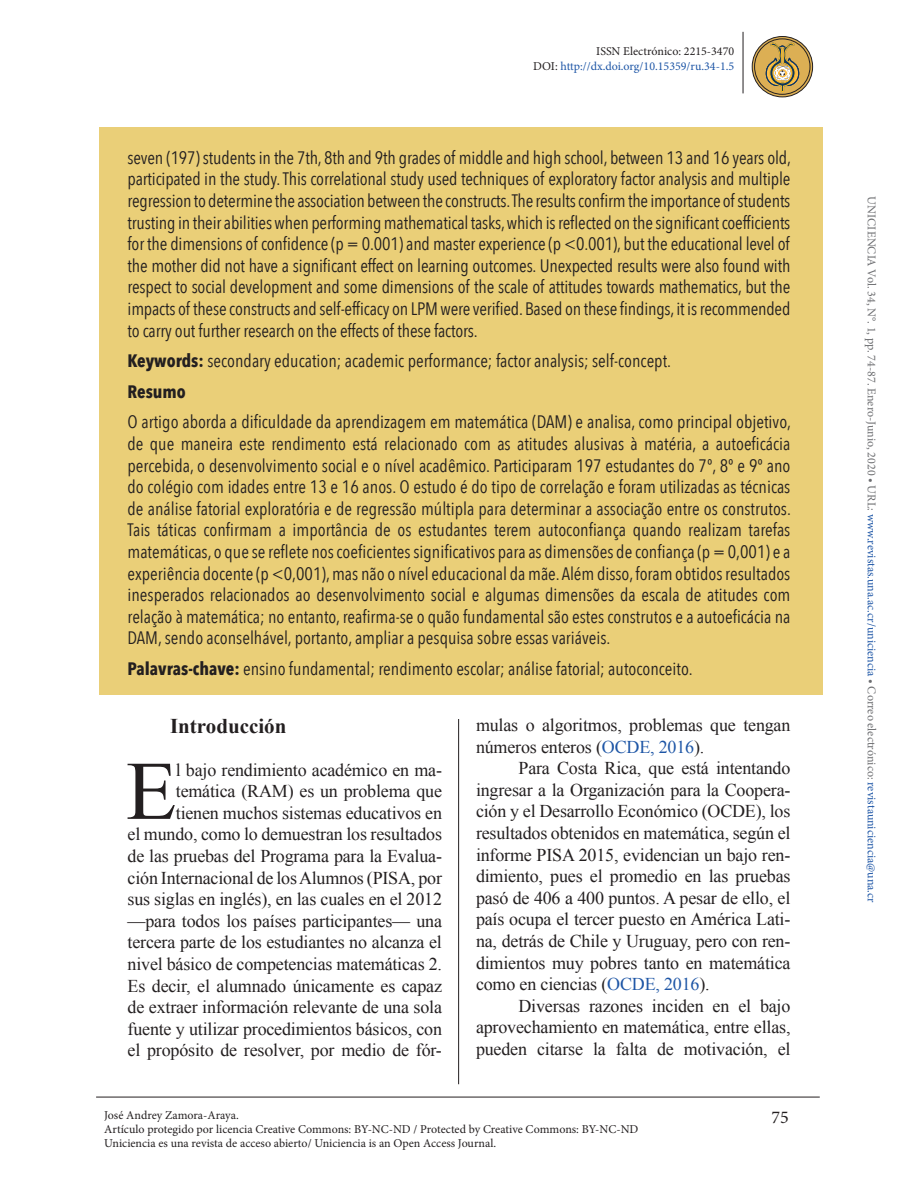
<style>
.page{position:relative;width:918px;height:1188px;background:#fff}
.page>*{position:absolute;margin:0;border:0;box-sizing:border-box;transform-origin:0 0}
.t1{font:83.25px "Times New Roman";color:#231f20}
.t2{font:700 21px "Times New Roman";color:#231f20}
.t3{font:18px/21.6px "Avenir Next Condensed";color:#231f20;text-align:justify}
.t4{font:18px/21.6px "Times New Roman";letter-spacing:-.01em;color:#231f20;text-align:justify}
.t5{font:18px "Minion Pro";color:#231f20}
.t6{font:12px/14.4px "Minion Pro";color:#231f20}
.t7{font:12px "Minion Pro";color:#6c6d70}
.t8{font:12px/14.4px "Minion Pro";color:#1e56a6;text-align:right}
.s1{color:#231f20}
.s2{font-weight:700}
.s3{color:#1e56a6}
</style>
<div class="page">
<hr style="left:743px;top:32px;width:1px;height:61px;background:#231f20">
<hr style="left:458px;top:110px;width:1px;height:974px;background:#231f20">
<hr style="left:96px;top:1097px;width:724px;height:1px;background:#231f20">
<svg style="left:752px;top:37px;width:61px;height:60px"></svg>
<div style="left:754px;top:39px;width:56px;height:56px;border:1px solid #231f20;border-radius:50%"></div>
<div style="left:752px;top:36px;width:61px;height:61px;border:1px solid #231f20;border-radius:50%"></div>
<svg style="left:766px;top:42px;width:33px;height:50px;background:#b99d5a"></svg>
<div style="left:432px;top:106px;width:53px;height:613px;background:#fff"></div>
<div style="left:99px;top:128px;width:724px;height:567px;background:#eacf78"></div>
<p class="t8" style="left:533px;top:45px;width:203px"><span class="s1">ISSN Electrónico: 2215-3470<br>DOI:</span> http://dx.doi.org/10.15359/ru.34-1.5</p>
<p class="t3" style="left:128px;top:146px;width:665px">seven (197) students in the 7th, 8th and 9th grades of middle and high school, between 13 and 16 years old, participated in the study. This correlational study used techniques of exploratory factor analysis and multiple regression to determine the association between the constructs. The results confirm the importance of students trusting in their abilities when performing mathematical tasks, which is reflected on the significant coefficients for the dimensions of confidence (p = 0.001) and master experience (p &lt;0.001), but the educational level of the mother did not have a significant effect on learning outcomes. Unexpected results were also found with respect to social development and some dimensions of the scale of attitudes towards mathematics, but the impacts of these constructs and self-efficacy on LPM were verified. Based on these findings, it is recommended to carry out further research on the effects of these factors.</p>
<p class="t3" style="left:128px;top:345px;width:545px;line-height:30.6px"><span class="s2">Keywords:</span> secondary education; academic performance; factor analysis; self-concept.<br><span class="s2">Resumo</span></p>
<p class="t3" style="left:128px;top:410px;width:665px">O artigo aborda a dificuldade da aprendizagem em matemática (DAM) e analisa, como principal objetivo, de que maneira este rendimento está relacionado com as atitudes alusivas à matéria, a autoeficácia percebida, o desenvolvimento social e o nível acadêmico. Participaram 197 estudantes do 7º, 8º e 9º ano do colégio com idades entre 13 e 16 anos. O estudo é do tipo de correlação e foram utilizadas as técnicas de análise fatorial exploratória e de regressão múltipla para determinar a associação entre os construtos.<br>Tais táticas confirmam a importância de os estudantes terem autoconfiança quando realizam tarefas matemáticas, o que se reflete nos coeficientes significativos para as dimensões de confiança (p = 0,001) e a experiência docente (p &lt;0,001), mas não o nível educacional da mãe. Além disso, foram obtidos resultados inesperados relacionados ao desenvolvimento social e algumas dimensões da escala de atitudes com relação à matemática; no entanto, reafirma-se o quão fundamental são estes construtos e a autoeficácia na DAM, sendo aconselhável, portanto, ampliar a pesquisa sobre essas variáveis.</p>
<p class="t3" style="left:128px;top:657px;width:567px"><span class="s2">Palavras-chave:</span> ensino fundamental; rendimento escolar; análise fatorial; autoconceito.</p>
<p class="t2" style="left:170px;top:711px;width:118px">Introducción</p>
<h1 class="t1" style="left:126px;top:735px;width:52px">E</h1>
<p class="t4" style="left:128px;top:759px;width:316px;text-align:right">l bajo rendimiento académico en ma&shy;temática (RAM) es un problema que<br>tienen muchos sistemas educativos en<br>el mundo, como lo demuestran los resultados de las pruebas del Programa para la Evalua&shy;ción Internacional de los Alumnos (PISA, por sus siglas en inglés), en las cuales en el 2012 —para todos los países participantes— una tercera parte de los estudiantes no alcanza el nivel básico de competencias matemáticas 2.<br>Es decir, el alumnado únicamente es capaz de extraer información relevante de una sola fuente y utilizar procedimientos básicos, con el propósito de resolver, por medio de fór-</p>
<p class="t4" style="left:476px;top:714px;width:316px">mulas o algoritmos, problemas que tengan números enteros (<span class="s3">OCDE, 2016</span>).</p>
<p class="t4" style="left:476px;top:757px;width:316px;text-indent:43px">Para Costa Rica, que está intentando ingresar a la Organización para la Coopera&shy;ción y el Desarrollo Económico (OCDE), los resultados obtenidos en matemática, según el informe PISA 2015, evidencian un bajo ren&shy;dimiento, pues el promedio en las pruebas pasó de 406 a 400 puntos. A pesar de ello, el país ocupa el tercer puesto en América Lati&shy;na, detrás de Chile y Uruguay, pero con ren&shy;dimientos muy pobres tanto en matemática como en ciencias (<span class="s3">OCDE, 2016</span>).</p>
<p class="t4" style="left:476px;top:995px;width:316px;text-indent:43px">Diversas razones inciden en el bajo aprovechamiento en matemática, entre ellas, pueden citarse la falta de motivación, el</p>
<p class="t6" style="left:104px;top:1108px;width:536px">José Andrey Zamora-Araya.<br>Artículo protegido por licencia Creative Commons: BY-NC-ND / Protected by Creative Commons: BY-NC-ND<br>Uniciencia es una revista de acceso abierto/ Uniciencia is an Open Access Journal.</p>
<p class="t5" style="left:771px;top:1105px;width:19px">75</p>
<p class="t7" style="left:880px;top:196px;width:708px;rotate:90deg">UNICIENCIA Vol. 34, N°. 1, pp. 74-87. Enero-Junio, 2020 • URL: <span class="s3">www.revistas.una.ac.cr/uniciencia</span> • Correo electrónico: <span class="s3">revistauniciencia@una.cr</span></p>
</div>
